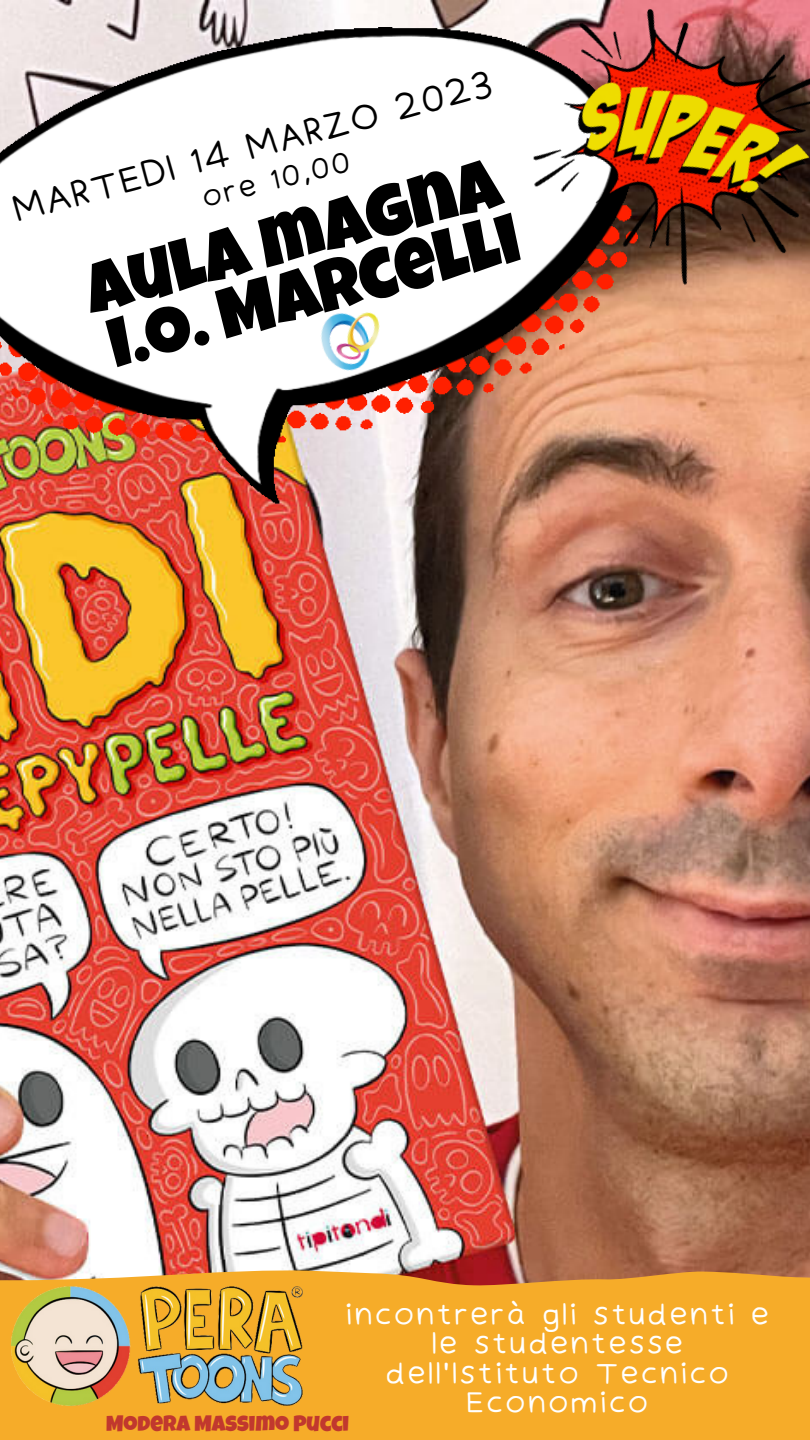
<style>
.page{position:relative;width:810px;height:1440px;background:#fff}
.page>*{position:absolute;margin:0;border:0;box-sizing:border-box;transform-origin:0 0}
.t1{font:72px/57.8px "Luckiest Guy";color:#000}
.t2{font:35.1px "Irene Florentina";color:#000}
.t3{font:29px/29.2px "Irene Florentina";color:#fff;text-align:center}
.t4{font:28px "Irene Florentina";color:#000}
.t5{font:22px "Luckiest Guy";color:#c1382e}
</style>
<div class="page">
<img style="left:0;top:0;width:810px;height:1268px">
<img style="left:0;top:27px;width:638px;height:480px">
<img style="left:484px;top:0;width:326px;height:341px">
<svg style="left:0;top:1268px;width:810px;height:172px;background:#f1a82d"></svg>
<img style="left:11px;top:1286px;width:291px;height:120px">
<img style="left:302px;top:295px;width:94px;height:93px">
<p class="t2" style="left:7px;top:189px;width:498px;rotate:-15deg">MARTEDI 14 MARZO 2023</p>
<p class="t4" style="left:197px;top:181px;width:155px;rotate:-14deg">ore 10,00</p>
<h1 class="t1" style="left:81px;top:273px;width:433px;rotate:-15deg">AULA MAGNA<br>I.O. MARCELLI</h1>
<p class="t3" style="left:344px;top:1300px;width:428px">incontrerà gli studenti e le studentesse dell'Istituto Tecnico<br>Economico</p>
<p class="t5" style="left:106px;top:1415px;width:245px">MODERA MASSIMO PUCCI</p>
</div>
